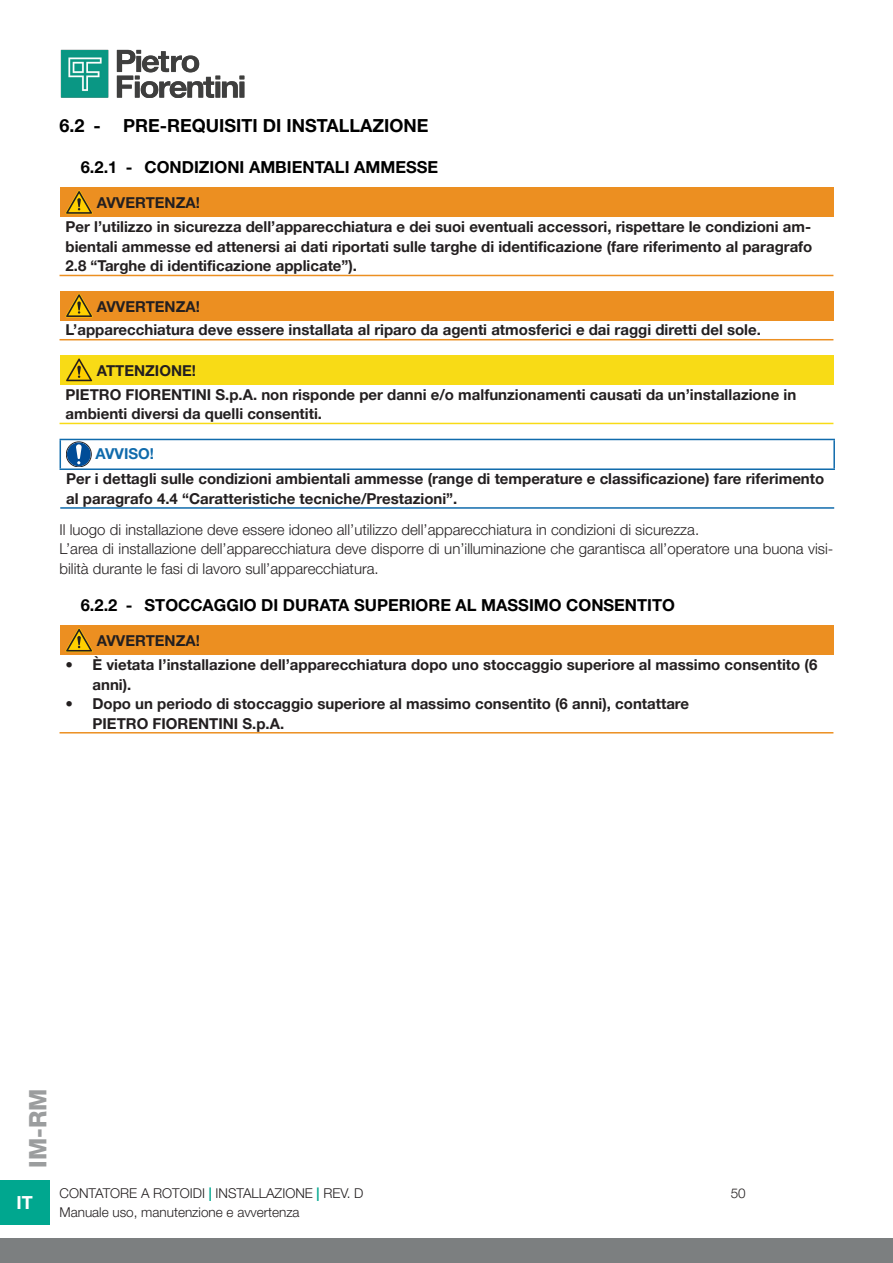
<style>
.page{position:relative;width:893px;height:1263px;background:#fff}
.page>*{position:absolute;margin:0;border:0;box-sizing:border-box;transform-origin:0 0}
.t1{font:800 24px "Helvetica Neue LT Pro";color:#9b9d9e}
.t2{font:700 18px "Helvetica Neue LT Pro";color:#000}
.t3{font:700 18px "Helvetica Neue LT Pro";color:#fff}
.t4{font:700 16.5px "Helvetica Neue LT Pro";color:#000}
.Helvetica_Neue_LT_Pro_75_Bold_10_Sx_Nero{font:700 15px/19.5px "Helvetica Neue LT Pro";color:#231f20}
.Corpo_Testo_Helvetica_Neue_LT_Pro_45_Lig{font:300 15px/19.5px "Helvetica Neue LT Pro";color:#231f20}
.Helvetica_Neue_LT_Pro_75_Bold_10_Sx_AVVE{font:700 15px "Helvetica Neue LT Pro";color:#231f20}
.Helvetica_Neue_LT_Pro_75_Bold_10_Sx_AVVI{font:700 15px "Helvetica Neue LT Pro";color:#106bac}
.t5{font:300 13.5px "Helvetica Neue LT Pro";color:#231f20}
.s1{font-weight:700;color:#00a78f}
</style>
<div class="page">
<img style="left:60px;top:49px;width:185px;height:49px">
<div style="left:0;top:1238px;width:893px;height:25px;background:#7c7f80"></div>
<div style="left:0;top:1180px;width:50px;height:45px;background:#00a78f"></div>
<div style="left:60px;top:187px;width:773px;height:30px;background:#ec8f21"></div>
<hr style="left:60px;top:275px;width:773px;height:1px;background:#ec8f21">
<svg style="left:66px;top:190px;width:27px;height:24px"></svg>
<div style="left:60px;top:291px;width:773px;height:29px;background:#ec8f21"></div>
<hr style="left:60px;top:339px;width:773px;height:1px;background:#ec8f21">
<svg style="left:66px;top:294px;width:27px;height:23px"></svg>
<div style="left:60px;top:355px;width:773px;height:30px;background:#f8db16"></div>
<hr style="left:60px;top:423px;width:773px;height:1px;background:#f8db16">
<svg style="left:66px;top:358px;width:27px;height:24px"></svg>
<hr style="left:60px;top:507px;width:774px;height:2px;background:#106bac">
<hr style="left:60px;top:439px;width:775px;height:1px;background:#106bac">
<svg style="left:60px;top:440px;width:1px;height:28px"></svg>
<hr style="left:833px;top:440px;width:2px;height:28px;background:#106bac">
<hr style="left:60px;top:468px;width:775px;height:2px;background:#106bac">
<svg style="left:66px;top:442px;width:25px;height:25px"></svg>
<div style="left:66px;top:442px;width:25px;height:25px;border:1px solid #231f20;border-radius:50%"></div>
<div style="left:67px;top:442px;width:24px;height:24px;background:#004c97;border-radius:50%"></div>
<svg style="left:76px;top:444px;width:6px;height:20px"></svg>
<div style="left:60px;top:625px;width:773px;height:30px;background:#ec8f21"></div>
<hr style="left:60px;top:732px;width:773px;height:1px;background:#ec8f21">
<svg style="left:66px;top:628px;width:27px;height:24px"></svg>
<p class="t2" style="left:60px;top:114px;width:371px">6.2 - PRE-REQUISITI DI INSTALLAZIONE</p>
<p class="t4" style="left:81px;top:157px;width:359px">6.2.1 - CONDIZIONI AMBIENTALI AMMESSE</p>
<p class="Helvetica_Neue_LT_Pro_75_Bold_10_Sx_AVVE" style="left:97px;top:194px;width:104px">AVVERTENZA!</p>
<p class="Helvetica_Neue_LT_Pro_75_Bold_10_Sx_Nero" style="left:66px;top:217px;width:748px;text-align:justify">Per l’utilizzo in sicurezza dell’apparecchiatura e dei suoi eventuali accessori, rispettare le condizioni am&shy;bientali ammesse ed attenersi ai dati riportati sulle targhe di identificazione (fare riferimento al paragrafo 2.8 “Targhe di identificazione applicate”).</p>
<p class="Helvetica_Neue_LT_Pro_75_Bold_10_Sx_AVVE" style="left:97px;top:297px;width:104px">AVVERTENZA!</p>
<p class="Helvetica_Neue_LT_Pro_75_Bold_10_Sx_Nero" style="left:66px;top:320px;width:697px">L’apparecchiatura deve essere installata al riparo da agenti atmosferici e dai raggi diretti del sole.</p>
<p class="Helvetica_Neue_LT_Pro_75_Bold_10_Sx_AVVE" style="left:97px;top:361px;width:101px">ATTENZIONE!</p>
<p class="Helvetica_Neue_LT_Pro_75_Bold_10_Sx_Nero" style="left:66px;top:384px;width:732px">PIETRO FIORENTINI S.p.A. non risponde per danni e/o malfunzionamenti causati da un’installazione in ambienti diversi da quelli consentiti.</p>
<p class="Helvetica_Neue_LT_Pro_75_Bold_10_Sx_AVVI" style="left:96px;top:445px;width:60px">AVVISO!</p>
<p class="Helvetica_Neue_LT_Pro_75_Bold_10_Sx_Nero" style="left:66px;top:469px;width:759px">Per i dettagli sulle condizioni ambientali ammesse (range di temperature e classificazione) fare riferimento al paragrafo 4.4 “Caratteristiche tecniche/Prestazioni”.</p>
<p class="Corpo_Testo_Helvetica_Neue_LT_Pro_45_Lig" style="left:60px;top:520px;width:641px">Il luogo di installazione deve essere idoneo all’utilizzo dell’apparecchiatura in condizioni di sicurezza.</p>
<p class="Corpo_Testo_Helvetica_Neue_LT_Pro_45_Lig" style="left:60px;top:539px;width:775px">L’area di installazione dell’apparecchiatura deve disporre di un’illuminazione che garantisca all’operatore una buona visi&shy;bilità durante le fasi di lavoro sull’apparecchiatura.</p>
<p class="t4" style="left:81px;top:595px;width:596px">6.2.2 - STOCCAGGIO DI DURATA SUPERIORE AL MASSIMO CONSENTITO</p>
<p class="Helvetica_Neue_LT_Pro_75_Bold_10_Sx_AVVE" style="left:97px;top:631px;width:104px">AVVERTENZA!</p>
<p class="Helvetica_Neue_LT_Pro_75_Bold_10_Sx_Nero" style="left:93px;top:655px;width:726px;text-indent:-27px">• È vietata l’installazione dell’apparecchiatura dopo uno stoccaggio superiore al massimo consentito (6 anni).</p>
<p class="Helvetica_Neue_LT_Pro_75_Bold_10_Sx_Nero" style="left:93px;top:694px;width:598px;text-indent:-27px">• Dopo un periodo di stoccaggio superiore al massimo consentito (6 anni), contattare<br>PIETRO FIORENTINI S.p.A.</p>
<h1 class="t1" style="left:24px;top:1168px;width:81px;rotate:-90deg">IM-RM</h1>
<p class="t3" style="left:17px;top:1191px;width:18px">IT</p>
<p class="t5" style="left:60px;top:1185px;width:305px">CONTATORE A ROTOIDI <span class="s1">|</span> INSTALLAZIONE <span class="s1">|</span> REV. D</p>
<p class="t5" style="left:60px;top:1204px;width:242px">Manuale uso, manutenzione e avvertenza</p>
<p class="t5" style="left:731px;top:1185px;width:17px">50</p>
</div>
